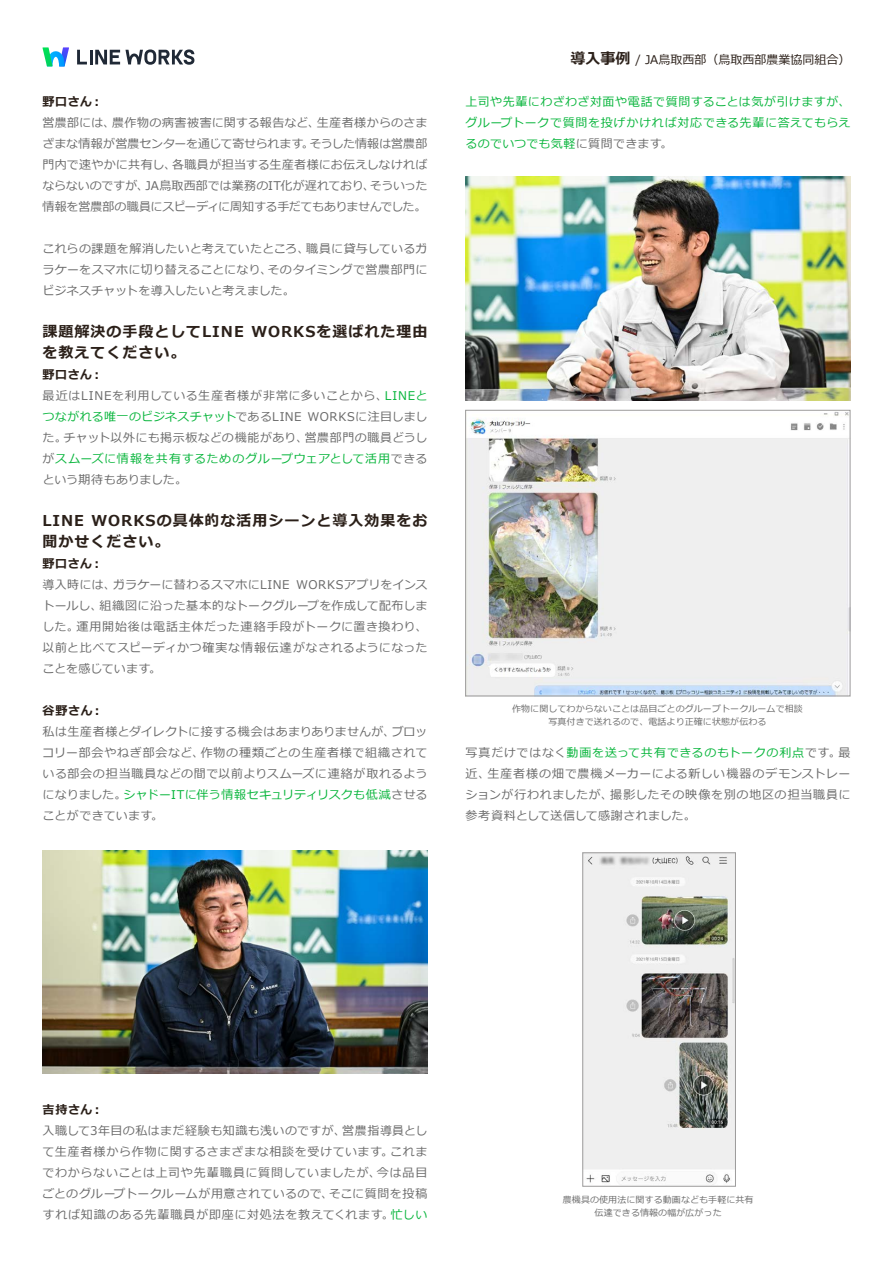
<style>
.page{position:relative;width:893px;height:1263px;background:#fff}
.page>*{position:absolute;margin:0;border:0;box-sizing:border-box;transform-origin:0 0}
.t1{font:700 15px/21px "Meiryo";letter-spacing:.065em;color:#2b2019}
.t2{font:12px/21px "Meiryo";letter-spacing:.03em;color:#6a6a6a}
.t3{font:12px/21px "Meiryo";letter-spacing:.03em;color:#07b53b}
.t4{font:12px/21px "Meiryo";letter-spacing:.05em;color:#6a6a6a}
.t5{font:12px/21px "Meiryo";letter-spacing:.06em;color:#6a6a6a}
.t6{font:12px/21px "Meiryo";letter-spacing:.005em;color:#6a6a6a}
.t7{font:12px/21px "Meiryo";letter-spacing:-.015em;color:#6a6a6a}
.t8{font:12px/21px "Meiryo";letter-spacing:.01em;color:#6a6a6a}
.t9{font:700 12px "Meiryo";letter-spacing:.04em;color:#2b2019}
.t10{font:12px "Meiryo";letter-spacing:.065em;color:#6a6a6a}
.t11{font:12px "Meiryo";color:#2b2019}
.t12{font:12px "Meiryo";color:#6a6a6a}
.t13{font:9px/13.5px "Meiryo";letter-spacing:.01em;color:#6b6b6b;text-align:center}
.s1{color:#6a6a6a}
.s2{color:#07b53b}
</style>
<div class="page">
<svg style="left:42px;top:47px;width:27px;height:19px"></svg>
<svg style="left:77px;top:50px;width:10px;height:14px"></svg>
<hr style="left:90px;top:50px;width:3px;height:14px;background:#202936">
<svg style="left:95px;top:49px;width:99px;height:16px"></svg>
<img style="left:467px;top:412px;width:381px;height:282px">
<div style="left:465px;top:410px;width:385px;height:286px;border:1px solid #9d9c9c"></div>
<img style="left:585px;top:855px;width:149px;height:328px">
<div style="left:583px;top:853px;width:153px;height:333px;border:1px solid #9d9c9c"></div>
<img style="left:43px;top:850px;width:384px;height:224px">
<img style="left:465px;top:177px;width:385px;height:223px">
<p class="t9" style="left:43px;top:93px;width:62px">野口さん：</p>
<p class="t2" style="left:112px;top:113px;width:209px">農作物の病害被害に関する報告など、</p>
<p class="t2" style="left:43px;top:113px;width:74px">営農部には、</p>
<p class="t2" style="left:317px;top:113px;width:112px">生産者様からのさま</p>
<p class="t6" style="left:172px;top:134px;width:257px;text-indent:-130px">ざまな情報が営農センターを通じて寄せられます。<br>各職員が担当する生産者様にお伝えしなければ</p>
<p class="t12" style="left:309px;top:136px;width:119px">そうした情報は営農部</p>
<p class="t2" style="left:43px;top:155px;width:135px">門内で速やかに共有し、</p>
<p class="t7" style="left:43px;top:176px;width:385px">ならないのですが、<br>情報を営農部の職員にスピーディに周知する手だてもありませんでした。</p>
<p class="t8" style="left:306px;top:239px;width:123px">職員に貸与しているガ</p>
<p class="t2" style="left:145px;top:176px;width:231px">JA鳥取西部では業務のIT化が遅れており、</p>
<p class="t2" style="left:370px;top:176px;width:59px">そういった</p>
<p class="t2" style="left:267px;top:239px;width:161px;text-indent:-225px">これらの課題を解消したいと考えていたところ、<br>そのタイミングで営農部門に</p>
<p class="t2" style="left:43px;top:260px;width:254px">ラケーをスマホに切り替えることになり、<br>ビジネスチャットを導入したいと考えました。</p>
<p class="t1" style="left:251px;top:322px;width:178px">WORKSを選ばれた理由</p>
<p class="t1" style="left:43px;top:322px;width:203px">課題解決の手段としてLINEを教えてください。</p>
<p class="t9" style="left:43px;top:366px;width:62px">野口さん：</p>
<p class="t4" style="left:308px;top:386px;width:121px;text-indent:-265px">最近はLINEを利用している生産者様が非常に多いことから、<br>WORKSに注目しまし</p>
<p class="t3" style="left:385px;top:386px;width:44px">LINEと</p>
<p class="t3" style="left:43px;top:407px;width:261px">つながれる唯一のビジネスチャット<span class="s1">であるLINE</span></p>
<p class="t2" style="left:64px;top:428px;width:246px">チャット以外にも掲示板などの機能があり、</p>
<p class="t2" style="left:305px;top:428px;width:124px">営農部門の職員どうし</p>
<p class="t3" style="left:43px;top:428px;width:386px"><span class="s1">た。<br>が</span>スムーズに情報を共有するためのグループウェアとして活用<span class="s1">できるという期待もありました。</span></p>
<p class="t1" style="left:92px;top:511px;width:337px">WORKSの具体的な活用シーンと導入効果をお</p>
<p class="t1" style="left:43px;top:511px;width:128px">LINE<br>聞かせください。</p>
<p class="t9" style="left:43px;top:555px;width:62px">野口さん：</p>
<p class="t2" style="left:296px;top:575px;width:133px">WORKSアプリをインス</p>
<p class="t2" style="left:113px;top:575px;width:178px">ガラケーに替わるスマホにLINE</p>
<p class="t2" style="left:100px;top:575px;width:329px;text-indent:-57px">導入時には、<br>組織図に沿った基本的なトークグループを作成して配布しま</p>
<p class="t4" style="left:76px;top:596px;width:352px;text-indent:-34px">トールし、<br>運用開始後は電話主体だった連絡手段がトークに置き換わり、</p>
<p class="t2" style="left:43px;top:617px;width:386px">した。<br>以前と比べてスピーディかつ確実な情報伝達がなされるようになったことを感じています。</p>
<p class="t9" style="left:43px;top:702px;width:62px">谷野さん：</p>
<p class="t2" style="left:392px;top:722px;width:37px">ブロッ</p>
<p class="t2" style="left:201px;top:722px;width:228px;text-indent:-158px">私は生産者様とダイレクトに接する機会はあまりありませんが、<br>作物の種類ごとの生産者様で組織されて</p>
<p class="t4" style="left:43px;top:743px;width:163px">コリー部会やねぎ部会など、</p>
<p class="t2" style="left:43px;top:764px;width:386px">いる部会の担当職員などの間で以前よりスムーズに連絡が取れるよう</p>
<p class="t3" style="left:123px;top:785px;width:305px">シャドーITに伴う情報セキュリティリスクも低減<span class="s1">させる</span></p>
<p class="t8" style="left:43px;top:785px;width:122px">になりました。<br>ことができています。</p>
<p class="t1" style="left:571px;top:49px;width:61px">導入事例</p>
<p class="t11" style="left:636px;top:51px;width:216px">/ JA鳥取西部（鳥取西部農業協同組合(</p>
<p class="t3" style="left:466px;top:92px;width:386px;text-align:justify">上司や先輩にわざわざ対面や電話で質問することは気が引けますが、グループトークで質問を投げかければ対応できる先輩に答えてもらえるのでいつでも気軽<span class="s1">に質問できます。</span></p>
<p class="t13" style="left:512px;top:702px;width:292px">作物に関してわからないことは品目ごとのグループトークルームで相談写真付きで送れるので、電話より正確に状態が伝わる</p>
<p class="t5" style="left:487px;top:743px;width:365px;text-indent:-22px">写真だけではなく<span class="s2">動画を送って共有できるのもトークの利点</span>です。生産者様の畑で農機メーカーによる新しい機器のデモンストレー</p>
<p class="t2" style="left:838px;top:743px;width:13px">最</p>
<p class="t2" style="left:466px;top:764px;width:26px">近、</p>
<p class="t2" style="left:466px;top:785px;width:232px">ションが行われましたが、<br>参考資料として送信して感謝されました。</p>
<p class="t10" style="left:610px;top:787px;width:242px">撮影したその映像を別の地区の担当職員に</p>
<p class="t9" style="left:43px;top:1101px;width:62px">吉持さん：</p>
<p class="t2" style="left:43px;top:1121px;width:305px">入職して3年目の私はまだ経験も知識も浅いのですが、</p>
<p class="t2" style="left:342px;top:1121px;width:87px">営農指導員とし</p>
<p class="t4" style="left:377px;top:1142px;width:52px;text-indent:-334px">て生産者様から作物に関するさまざまな相談を受けています。<br>今は品目</p>
<p class="t2" style="left:390px;top:1142px;width:39px">これま</p>
<p class="t4" style="left:329px;top:1163px;width:100px;text-indent:-286px">でわからないことは上司や先輩職員に質問していましたが、<br>そこに質問を投稿</p>
<p class="t2" style="left:43px;top:1184px;width:292px">ごとのグループトークルームが用意されているので、</p>
<p class="t5" style="left:43px;top:1205px;width:353px">すれば知識のある先輩職員が即座に対処法を教えてくれます。</p>
<p class="t3" style="left:391px;top:1205px;width:38px">忙しい</p>
<p class="t13" style="left:563px;top:1193px;width:192px">農機具の使用法に関する動画なども手軽に共有伝達できる情報の幅が広がった</p>
</div>
